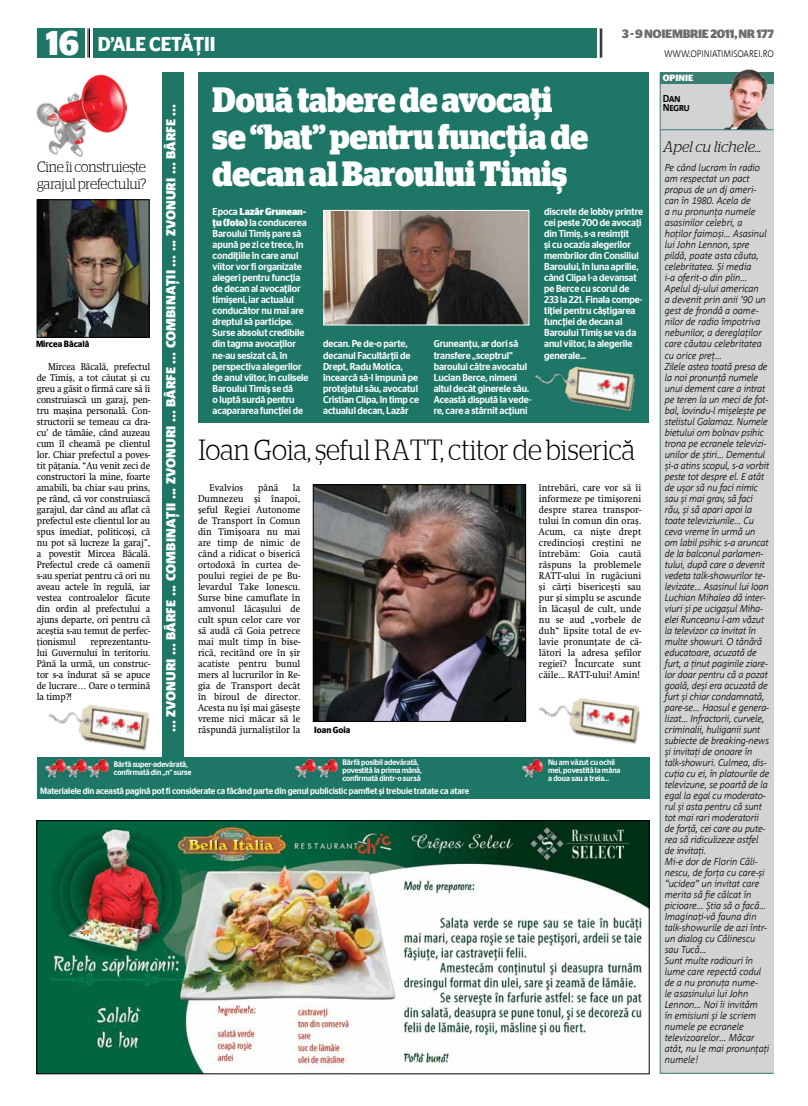
<style>
.page{position:relative;width:808px;height:1106px;background:#fff}
.page>*{position:absolute;margin:0;border:0;box-sizing:border-box;transform-origin:0 0}
.t1{font:700 35px/37px "Stag Serif";color:#fff;scale:.9 1}
.t2{font:700 34px "Stag Sans";color:#fff;scale:.92 1}
.t3{font:300 29px "Stag Serif";color:#000;scale:.9 1}
.t4{font:600 20px "Stag Sans";letter-spacing:-.01em;color:#fff;scale:.92 1}
.t5{font:300 15px/17px "Stag Serif";letter-spacing:-.01em;color:#000;scale:.9 1}
.t6{font:italic 300 15px "Stag Serif";color:#000}
.t7{font:900 13px "Corpid";color:#fff}
.t8{font:700 12px "Stag Sans";letter-spacing:-.03em;color:#6d6e71}
.t9{font:italic 300 10px/11px "Corpid";letter-spacing:-.02em;color:#000;scale:.94 1}
.t10{font:10px/11px "Swift";letter-spacing:.01em;color:#000;text-align:justify;scale:.92 1}
.t11{font:500 10px/11px "Stag Sans";letter-spacing:-.01em;color:#fff;scale:.92 1}
.t12{font:700 10px/9px "Corpid";color:#000;scale:.94 1}
.t13{font:300 semi-condensed 9.5px "Corpid";letter-spacing:-.01em;color:#000}
.t14{font:500 9px "Stag Sans";letter-spacing:-.01em;color:#fff;scale:.92 1}
.t15{font:600 9px "Stag Sans";color:#000;scale:.92 1}
.t16{font:700 9px "Stag Sans";color:#fff}
.t17{font:500 8px/8px "Stag Sans";letter-spacing:-.01em;color:#fff;scale:.92 1}
.s1{font-weight:700}
</style>
<div class="page">
<hr style="left:600px;top:28px;width:1px;height:30px;background:#000">
<hr style="left:601px;top:28px;width:1px;height:30px;background:#000">
<hr style="left:88px;top:28px;width:1px;height:30px;background:#000">
<hr style="left:89px;top:28px;width:1px;height:30px;background:#000">
<div style="left:37px;top:28px;width:47px;height:30px;background:#1d7666"></div>
<div style="left:94px;top:28px;width:503px;height:30px;background:#1d7666"></div>
<div style="left:660px;top:72px;width:113px;height:1001px;background:#d1d3d4"></div>
<div style="left:660px;top:72px;width:113px;height:12px;background:#387f71"></div>
<img style="left:724px;top:69px;width:44px;height:60px">
<hr style="left:660px;top:129px;width:113px;height:1px;background:#387f71">
<hr style="left:660px;top:1072px;width:113px;height:1px;background:#387f71">
<hr style="left:660px;top:72px;width:1px;height:1001px;background:#387f71">
<img style="left:39px;top:822px;width:608px;height:250px">
<div style="left:37px;top:820px;width:612px;height:254px;border:1px solid #000"></div>
<div style="left:162px;top:72px;width:21px;height:698px;background:#1d7666"></div>
<img style="left:37px;top:74px;width:89px;height:83px">
<div style="left:198px;top:72px;width:451px;height:351px;background:#1d7666"></div>
<img style="left:48px;top:705px;width:102px;height:46px">
<img style="left:95px;top:714px;width:15px;height:15px">
<img style="left:111px;top:717px;width:15px;height:15px">
<img style="left:126px;top:720px;width:14px;height:15px">
<div style="left:37px;top:756px;width:612px;height:42px;background:#1d7666"></div>
<img style="left:45px;top:759px;width:41px;height:19px">
<img style="left:88px;top:759px;width:20px;height:19px">
<img style="left:296px;top:759px;width:42px;height:19px">
<img style="left:523px;top:759px;width:20px;height:19px">
<img style="left:39px;top:201px;width:108px;height:134px">
<div style="left:37px;top:199px;width:112px;height:138px;border:1px solid #000"></div>
<img style="left:539px;top:698px;width:102px;height:46px">
<img style="left:585px;top:708px;width:15px;height:15px">
<img style="left:601px;top:711px;width:15px;height:15px">
<img style="left:616px;top:714px;width:15px;height:14px">
<img style="left:315px;top:486px;width:209px;height:233px">
<div style="left:313px;top:484px;width:213px;height:237px;border:1px solid #000"></div>
<img style="left:535px;top:366px;width:101px;height:45px">
<img style="left:596px;top:378px;width:15px;height:15px">
<img style="left:611px;top:381px;width:15px;height:15px">
<img style="left:325px;top:212px;width:202px;height:111px">
<div style="left:323px;top:210px;width:206px;height:115px;border:1px solid #fff"></div>
<h2 class="t2" style="left:46px;top:24px;width:38px">16</h2>
<h3 class="t4" style="left:98px;top:32px;width:129px">d’ale cetăţii</h3>
<p class="t8" style="left:622px;top:27px;width:153px">3 - 9 Noiembrie 2011, nr 177</p>
<p class="t13" style="left:664px;top:48px;width:111px">WWW.OPINIATIMISOAREI.RO</p>
<p class="t16" style="left:663px;top:72px;width:32px">opinie</p>
<h3 class="t5" style="left:37px;top:158px;width:123px">Cine îi construieşte garajul prefectului?</h3>
<p class="t15" style="left:36px;top:339px;width:60px">Mircea Băcală</p>
<p class="t10" style="left:37px;top:361px;width:125px;text-indent:11px">Mircea Băcală, prefectul de Timiş, a tot căutat şi cu greu a găsit o firmă care să îi construiască un garaj, pen&shy;tru maşina personală. Con&shy;structorii se temeau ca dra&shy;cu’ de tămâie, când auzeau cum îl cheamă pe clientul lor. Chiar prefectul a poves&shy;tit păţania. “Au venit zeci de constructori la mine, foarte amabili, ba chiar s-au prins, pe rând, că vor construiască garajul, dar când au aflat că prefectul este clientul lor au spus imediat, politicoşi, că nu pot să lucreze la garaj”, a povestit Mircea Băcală.<br>Prefectul crede că oamenii s-au speriat pentru că ori nu aveau actele în regulă, iar vestea controalelor făcute din ordin al prefectului a ajuns departe, ori pentru că aceştia s-au temut de perfec&shy;ţionismul</p>
<p class="t10" style="left:37px;top:636px;width:125px;text-indent:54px">reprezentantu&shy;lui Guvernului în teritoriu.<br>Până la urmă, un construc&shy;tor s-a îndurat să se apuce de lucrare… Oare o termină la timp?!</p>
<h3 class="t7" style="left:162px;top:732px;width:629px;rotate:-90deg">... zvonuri ... bârfe ... combinaţii ... zvonuri ... bârfe ... combinaţii ... ... zvonuri ... bârfe ...</h3>
<h1 class="t1" style="left:213px;top:81px;width:419px">Două tabere de avocaţi se “bat” pentru funcţia de decan al Baroului Timiş</h1>
<p class="t11" style="left:213px;top:206px;width:106px">Epoca <span class="s1">Lazăr Grunean&shy;ţu (foto)</span> la conducerea<br>Baroului Timiş pare să apună pe zi ce trece, în condiţiile în care anul viitor vor fi organizate alegeri pentru funcţia de decan al avocaţilor timişeni, iar actualul conducător nu mai are dreptul să participe.<br>Surse absolut credibile din tagma avocaţilor ne-au sesizat că, în perspectiva alegerilor de anul viitor, în culisele<br>Baroului Timiş se dă<br>o luptă surdă pentru acapararea funcţiei de</p>
<p class="t11" style="left:544px;top:206px;width:109px">discrete de lobby printre cei peste 700 de avocaţi din Timiş, s-a resimţit<br>şi cu ocazia alegerilor membrilor din Consiliul<br>Baroului, în luna aprilie, când Clipa l-a devansat pe Berce cu scorul de<br>233 la 221. Finala compe&shy;tiţiei pentru câştigarea funcţiei de decan al<br>Baroului Timiş se va da anul viitor, la alegerile generale...</p>
<p class="t11" style="left:323px;top:338px;width:106px">decan. Pe de-o parte, decanul Facultărţii de<br>Drept, Radu Motica, încearcă să-l impună pe protejatul său, avocatul<br>Cristian Clipa, în timp ce actualul decan, Lazăr</p>
<p class="t11" style="left:434px;top:338px;width:108px">Gruneanţu, ar dori să transfere „sceptrul” baroului către avocatul<br>Lucian Berce, nimeni altul decât ginerele său.<br>Această dispută la vede&shy;re, care a stârnit acţiuni</p>
<h3 class="t3" style="left:198px;top:434px;width:487px">Ioan Goia, şeful RATT, ctitor de biserică</h3>
<p class="t10" style="left:198px;top:482px;width:113px;text-indent:95px">la Dumnezeu şi înapoi, şeful Regiei Autonome de Transport în Comun din Timişoara nu mai are timp de nimic de când a ridicat o biserică ortodoxă în curtea de&shy;poului regiei de pe Bu&shy;levardul Take Ionescu.<br>Surse bine camuflate în amvonul lăcaşului de cult spun celor care vor să audă că Goia petrece mai mult timp în bise&shy;rică, recitând ore în şir acatiste pentru bunul mers al lucrurilor în Re&shy;gia de Transport decât în biroul de director.<br>Acesta nu îşi mai găseşte vreme nici măcar să le răspundă jurnaliştilor la</p>
<p class="t10" style="left:539px;top:482px;width:113px">întrebări, care vor să îi informeze pe timişoreni despre starea transpor&shy;tului în comun din oraş.<br>Acum, ca nişte drept credincioşi creştini ne întrebăm: Goia caută răspuns la problemele RATT-ului în rugăciuni şi cărţi bisericeşti sau pur şi simplu se ascunde în lăcaşul de cult, unde nu se aud „vorbele de duh“ lipsite total de ev&shy;lavie pronunţate de că&shy;lători la adresa şefilor regiei? Încurcate sunt căile... RATT-ului! Amin!</p>
<p class="t10" style="left:209px;top:482px;width:38px">Evalvios</p>
<p class="t10" style="left:258px;top:482px;width:24px">până</p>
<p class="t15" style="left:314px;top:724px;width:41px">Ioan Goia</p>
<p class="t17" style="left:114px;top:760px;width:86px">Bârfă super-adevărată, confirmată din „n“ surse</p>
<p class="t17" style="left:342px;top:758px;width:88px">Bârfă posibil adevărată, povestită la prima mână, confirmată dintr-o sursă</p>
<p class="t17" style="left:548px;top:758px;width:80px">Nu am văzut cu ochii mei, povestită la mâna a doua sau a treia...</p>
<p class="t14" style="left:40px;top:785px;width:468px">Materialele din această pagină pot fi considerate ca făcând parte din genul publicistic pamflet şi trebuie tratate ca atare</p>
<p class="t12" style="left:663px;top:94px;width:31px">Dan<br>Negru</p>
<h3 class="t6" style="left:663px;top:139px;width:100px">Apel cu lichele...</h3>
<p class="t9" style="left:665px;top:162px;width:113px">Pe când lucram în radio am respectat un pact propus de un dj ameri&shy;can în 1980. Acela de<br>a nu pronunţa numele asasinilor celebri, a hoţilor faimoşi… Asasinul lui John Lennon, spre pildă, poate asta căuta, celebritatea. Şi media<br>i-a oferit-o din plin…<br>Apelul dj-ului american<br>a devenit prin anii ’90 un gest de frondă a oame&shy;nilor de radio împotriva nebunilor, a dereglaţilor care căutau celebritatea cu orice preţ…<br>Zilele astea toată presa de la noi pronunţă numele unui dement care a intrat pe teren la un meci de fot&shy;bal, lovindu-l mişeleşte pe stelistul Galamaz. Numele bietului om bolnav psihic trona pe ecranele televizi&shy;unilor de ştiri… Dementul şi-a atins scopul, s-a vorbit peste tot despre el. E atât de uşor să nu faci nimic sau şi mai grav, să faci rău, şi să apari apoi la toate televiziunile… Cu ceva vreme în urmă un om labil psihic s-a aruncat de la balconul parlamen&shy;tului, după care a devenit vedeta talk-showurilor te&shy;levizate… Asasinul lui Ioan<br>Luchian Mihalea dă inter&shy;viuri şi pe ucigaşul Miha&shy;elei Runceanu l-am văzut la televizor ca invitat în multe showuri. O tânără educatoare, acuzată de furt, a ţinut paginile ziare&shy;lor doar pentru că a pozat goală, deşi era acuzată de furt şi chiar condamnată, pare-se… Haosul e genera&shy;lizat… Infractorii, curvele, criminalii, huliganii sunt subiecte de breaking-news şi invitaţi de onoare în talk-showuri. Culmea, dis&shy;cuţia cu ei, în platourile de televizune, se poartă de la egal la egal cu moderato&shy;rul şi asta pentru că sunt tot mai rari moderatorii de forţă, cei care au pute&shy;rea să ridiculizeze astfel de invitaţi.<br>Mi-e dor de Florin Căli&shy;nescu, de forţa cu care-şi “ucidea” un invitat care merita să fie călcat în picioare… Ştia să o facă…<br>Imaginaţi-vă fauna din talk-showurile de azi într&shy;un dialog cu Călinescu sau Tucă…<br>Sunt multe radiouri în lume care repectă codul de a nu pronuţa nume-<br>le asasinului lui John<br>Lennon… Noi îi invităm<br>în emisiuni şi le scriem numele pe ecranele televizoarelor… Măcar atât, nu le mai pronunţaţi numele!</p>
</div>
